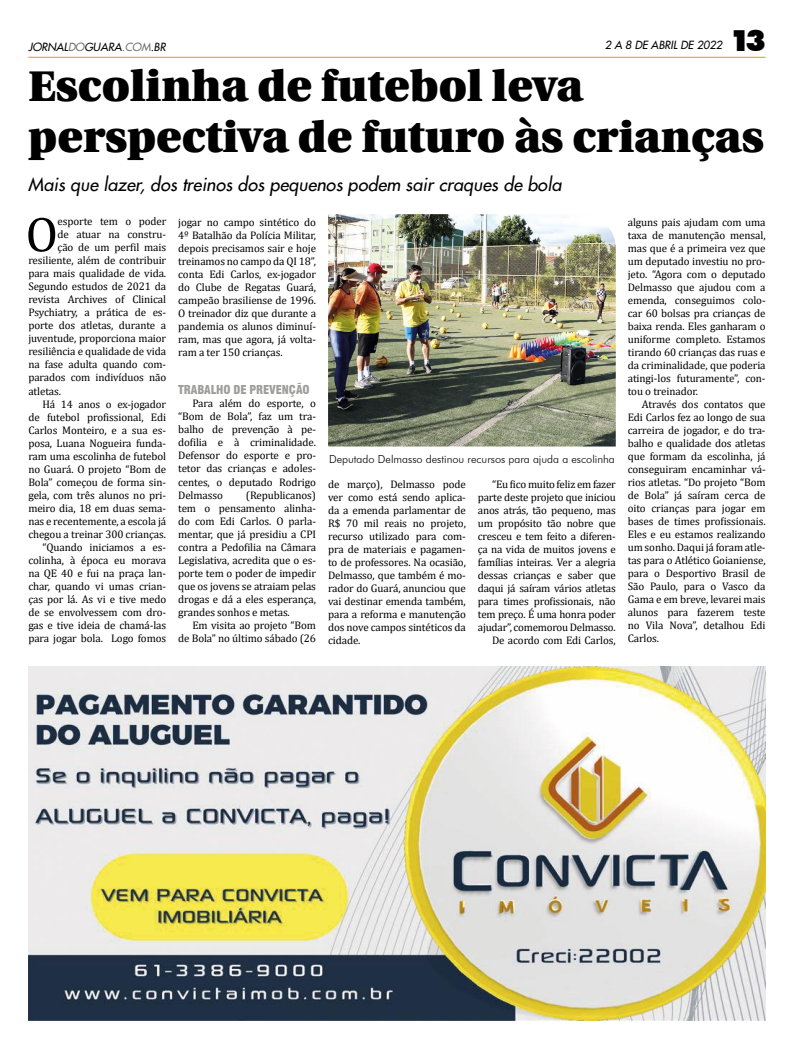
<style>
.page{position:relative;width:794px;height:1049px;background:#fff}
.page>*{position:absolute;margin:0;border:0;box-sizing:border-box;transform-origin:0 0}
.t1{font:50px "Cambria";color:#000}
.t2{font:900 43px/50px "Utopia";color:#000}
.t3{font:900 29.6px "Futura BT";color:#000}
.t4{font:italic 18px "Futura 2";color:#000}
.t5{font:900 condensed 12px "Swiss 721 BT";letter-spacing:-.01em;color:#9d9d9c}
.t6{font:11px/13px "Cambria";letter-spacing:-.01em;color:#000;text-align:justify}
.t7{font:300 11px "Futura BT";color:#000}
.t8{font:italic 11px "Futura 2";color:#000}
.s1{color:#706f6f}
</style>
<div class="page">
<hr style="left:28px;top:57px;width:737px;height:1px;background:#f39200">
<img style="left:28px;top:666px;width:737px;height:354px">
<img style="left:328px;top:214px;width:288px;height:232px">
<p class="t8" style="left:28px;top:39px;width:139px">JORNAL<span class="s1">DO</span>GUARA<span class="s1">.COM</span>.BR</p>
<p class="t8" style="left:605px;top:37px;width:119px">2 A 8 DE ABRIL DE 2022</p>
<h3 class="t3" style="left:730px;top:22px;width:37px">13</h3>
<h2 class="t2" style="left:28px;top:62px;width:736px">Escolinha de futebol leva perspectiva de futuro às crianças</h2>
<h3 class="t4" style="left:28px;top:172px;width:535px">Mais que lazer, dos treinos dos pequenos podem sair craques de bola</h3>
<h1 class="t1" style="left:25px;top:205px;width:34px">O</h1>
<p class="t6" style="left:58px;top:215px;width:110px">esporte tem o poder</p>
<p class="t6" style="left:58px;top:228px;width:110px">de atuar na constru-</p>
<p class="t6" style="left:58px;top:241px;width:110px">ção de um perfil mais</p>
<p class="t6" style="left:28px;top:254px;width:139px">resiliente, além de contribuir</p>
<p class="t6" style="left:28px;top:267px;width:139px">para mais qualidade de vida.</p>
<p class="t6" style="left:28px;top:280px;width:139px">Segundo estudos de 2021 da</p>
<p class="t6" style="left:28px;top:293px;width:139px">revista Archives of Clinical</p>
<p class="t6" style="left:28px;top:306px;width:139px">Psychiatry, a prática de es-</p>
<p class="t6" style="left:28px;top:319px;width:139px">porte dos atletas, durante a</p>
<p class="t6" style="left:28px;top:332px;width:139px">juventude, proporciona maior</p>
<p class="t6" style="left:28px;top:345px;width:139px">resiliência e qualidade de vida</p>
<p class="t6" style="left:28px;top:358px;width:139px">na fase adulta quando com-</p>
<p class="t6" style="left:28px;top:371px;width:139px">parados com indivíduos não</p>
<p class="t6" style="left:28px;top:384px;width:34px">atletas.</p>
<p class="t6" style="left:43px;top:397px;width:125px">Há 14 anos o ex-jogador</p>
<p class="t6" style="left:28px;top:410px;width:139px">de futebol profissional, Edi</p>
<p class="t6" style="left:28px;top:423px;width:139px">Carlos Monteiro, e a sua es-</p>
<p class="t6" style="left:28px;top:436px;width:139px">posa, Luana Nogueira funda-</p>
<p class="t6" style="left:28px;top:449px;width:139px">ram uma escolinha de futebol</p>
<p class="t6" style="left:28px;top:462px;width:139px">no Guará. O projeto “Bom de</p>
<p class="t6" style="left:28px;top:475px;width:139px">Bola” começou de forma sin-</p>
<p class="t6" style="left:28px;top:488px;width:139px">gela, com três alunos no pri-</p>
<p class="t6" style="left:28px;top:501px;width:139px">meiro dia, 18 em duas sema-</p>
<p class="t6" style="left:28px;top:514px;width:139px">nas e recentemente, a escola já</p>
<p class="t6" style="left:28px;top:527px;width:139px">chegou a treinar 300 crianças.</p>
<p class="t6" style="left:43px;top:540px;width:125px">“Quando iniciamos a es-</p>
<p class="t6" style="left:28px;top:553px;width:139px">colinha, à época eu morava</p>
<p class="t6" style="left:28px;top:566px;width:139px">na QE 40 e fui na praça lan-</p>
<p class="t6" style="left:28px;top:579px;width:139px">char, quando vi umas crian-</p>
<p class="t6" style="left:28px;top:592px;width:139px">ças por lá. As vi e tive medo</p>
<p class="t6" style="left:28px;top:605px;width:139px">de se envolvessem com dro-</p>
<p class="t6" style="left:28px;top:618px;width:139px">gas e tive ideia de chamá-las</p>
<p class="t6" style="left:28px;top:631px;width:139px">para jogar bola. Logo fomos</p>
<p class="t6" style="left:178px;top:215px;width:139px">jogar no campo sintético do 4º Batalhão da Polícia Militar, depois precisamos sair e hoje treinamos no campo da QI 18”, conta Edi Carlos, ex-jogador do Clube de Regatas Guará, campeão brasiliense de 1996.<br>O treinador diz que durante a pandemia os alunos diminuí&shy;ram, mas que agora, já volta&shy;ram a ter 150 crianças.</p>
<p class="t5" style="left:178px;top:383px;width:133px">TRABALHO DE PREVENÇÃO</p>
<p class="t6" style="left:178px;top:397px;width:139px;text-indent:14px">Para além do esporte, o “Bom de Bola”, faz um tra&shy;balho de prevenção à pe&shy;dofilia e à criminalidade.<br>Defensor do esporte e pro&shy;tetor das crianças e adoles&shy;centes, o deputado Rodrigo Delmasso</p>
<p class="t6" style="left:178px;top:488px;width:139px;text-indent:68px">(Republicanos) tem o pensamento alinha&shy;do com Edi Carlos. O parla&shy;mentar, que já presidiu a CPI contra a Pedofilia na Câmara Legislativa, acredita que o es&shy;porte tem o poder de impedir que os jovens se atraiam pelas drogas e dá a eles esperança, grandes sonhos e metas.</p>
<p class="t6" style="left:178px;top:618px;width:139px;text-align:right">Em visita ao projeto “Bom<br>de Bola” no último sábado (26</p>
<p class="t7" style="left:329px;top:453px;width:287px">Deputado Delmasso destinou recursos para ajuda a escolinha</p>
<p class="t6" style="left:328px;top:478px;width:139px">de março), Delmasso pode ver como está sendo aplica&shy;da a emenda parlamentar de R$ 70 mil reais no projeto, recurso utilizado para com&shy;pra de materiais e pagamen&shy;to de professores. Na ocasião, Delmasso, que também é mo&shy;rador do Guará, anunciou que vai destinar emenda também, para a reforma e manutenção dos nove campos sintéticos da cidade.</p>
<p class="t6" style="left:478px;top:478px;width:139px;text-align:right">“Eu fico muito feliz em fazer parte deste projeto que iniciou anos atrás, tão pequeno, mas um propósito tão nobre que cresceu e tem feito a diferen&shy;ça na vida de muitos jovens e famílias inteiras. Ver a alegria dessas crianças e saber que daqui já saíram vários atletas para times profissionais, não tem preço. É uma honra poder ajudar”, comemorou Delmasso.<br>De acordo com Edi Carlos,</p>
<p class="t6" style="left:628px;top:215px;width:139px">alguns pais ajudam com uma taxa de manutenção mensal, mas que é a primeira vez que um deputado investiu no pro&shy;jeto. “Agora com o deputado Delmasso que ajudou com a emenda, conseguimos colo&shy;car 60 bolsas pra crianças de baixa renda. Eles ganharam o uniforme completo. Estamos tirando 60 crianças das ruas e da criminalidade, que poderia atingi-los futuramente”, con&shy;tou o treinador.</p>
<p class="t6" style="left:628px;top:397px;width:139px;text-indent:14px">Através dos contatos que Edi Carlos fez ao longo de sua carreira de jogador, e do tra&shy;balho e qualidade dos atletas que formam da escolinha, já conseguiram encaminhar vá&shy;rios atletas. “Do projeto “Bom de Bola” já saíram cerca de oito crianças para jogar em bases de times profissionais.<br>Eles e eu estamos realizando um sonho. Daqui já foram atle&shy;tas para o Atlético Goianiense, para o Desportivo Brasil de São Paulo, para o Vasco da Gama e em breve, levarei mais alunos para fazerem teste no Vila Nova”, detalhou Edi Carlos.</p>
</div>
